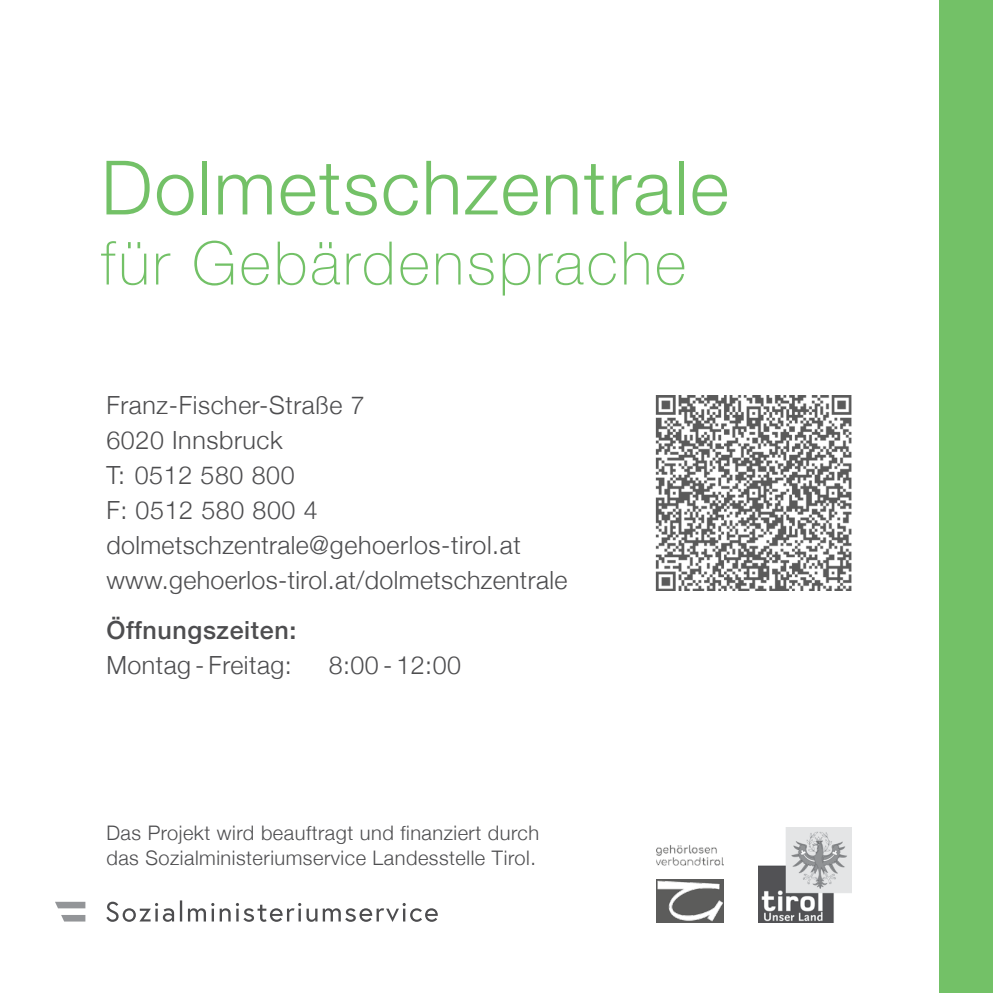
<style>
.page{position:relative;width:993px;height:993px;background:#fff}
.page>*{position:absolute;margin:0;border:0;box-sizing:border-box;transform-origin:0 0}
.t1{font:300 75px "Helvetica Neue";letter-spacing:.025em;color:#73c167}
.t2{font:100 60px "Helvetica Neue";letter-spacing:.05em;color:#73c167}
.t3{font:300 25px/35px "Helvetica Neue";letter-spacing:.02em;color:#4d4d4f}
.t4{font:500 25px "Helvetica Neue";letter-spacing:.025em;color:#4d4d4f}
.t5{font:300 20px/25px "Helvetica Neue";letter-spacing:.025em;color:#4d4d4f}
</style>
<div class="page">
<div style="left:939px;top:0;width:53px;height:992px;background:#73c167"></div>
<img style="left:655px;top:395px;width:195px;height:195px">
<img style="left:758px;top:827px;width:92px;height:94px">
<img style="left:656px;top:879px;width:67px;height:42px">
<img style="left:656px;top:845px;width:67px;height:19px">
<svg style="left:106px;top:900px;width:331px;height:21px"></svg>
<svg style="left:55px;top:901px;width:30px;height:7px"></svg>
<svg style="left:61px;top:915px;width:24px;height:6px"></svg>
<h1 class="t1" style="left:101px;top:127px;width:629px">Dolmetschzentrale</h1>
<h2 class="t2" style="left:101px;top:217px;width:586px">für Gebärdensprache</h2>
<p class="t3" style="left:106px;top:386px;width:462px">Franz-Fischer-Straße 7<br>6020 Innsbruck<br>T: 0512 580 800<br>F: 0512 580 800 4 dolmetschzentrale@gehoerlos-tirol.at www.gehoerlos-tirol.at/dolmetschzentrale</p>
<p class="t4" style="left:106px;top:609px;width:191px">Öffnungszeiten:</p>
<p class="t3" style="left:106px;top:645px;width:187px">Montag - Freitag:</p>
<p class="t3" style="left:328px;top:645px;width:134px">8:00 - 12:00</p>
<p class="t5" style="left:106px;top:818px;width:434px">Das Projekt wird beauftragt und finanziert durch das Sozialministeriumservice Landesstelle Tirol.</p>
</div>
